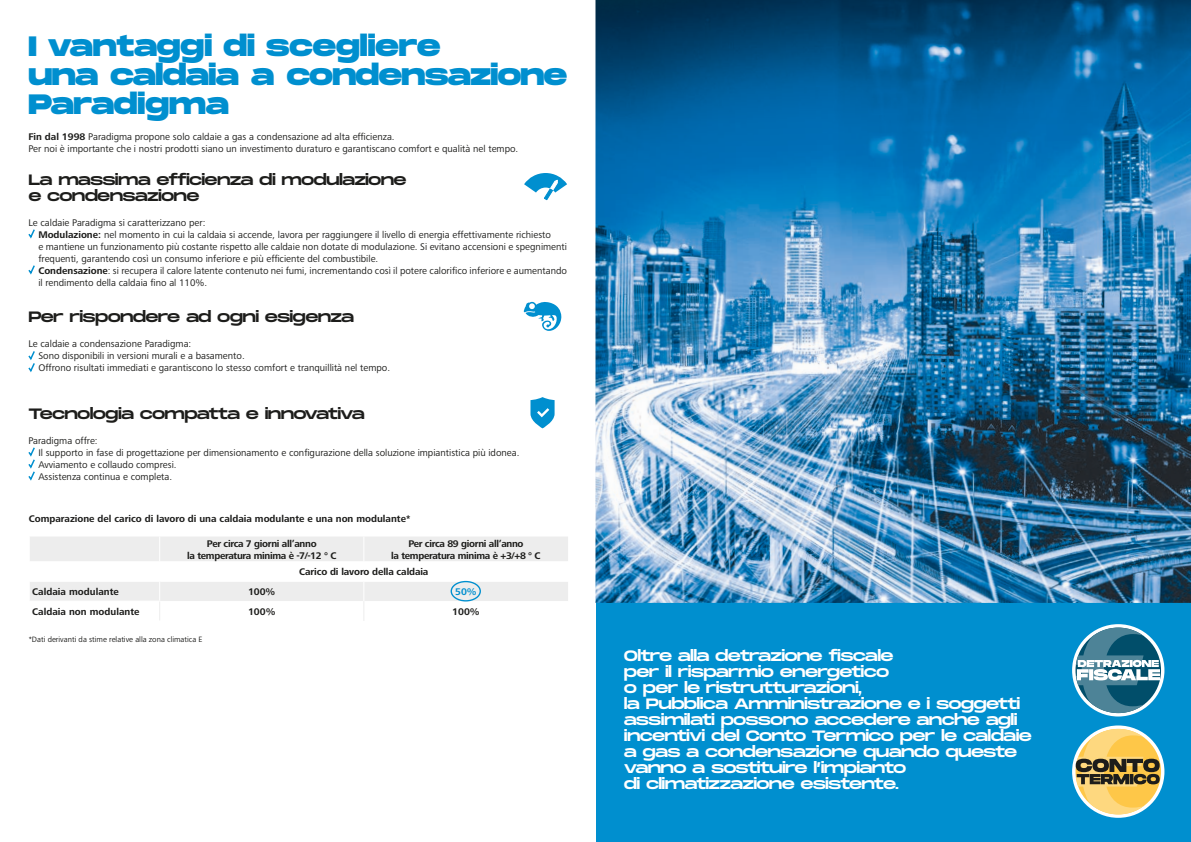
<style>
.page{position:relative;width:1191px;height:842px;background:#fff}
.page>*{position:absolute;margin:0;border:0;box-sizing:border-box;transform-origin:0 0}
.Titoli_1{font:800 28px "Monument Extended";letter-spacing:-.02em;color:#008fcf}
.Titoli_1-2{font:800 28px "Monument Extended";color:#008fcf}
.Titoli_2{font:15px/16px "Monument Extended";letter-spacing:-.05em;color:#fff}
.Titoli_2-2{font:15px "Monument Extended";letter-spacing:-.05em;color:#1d1d1b}
.Testo{font:10px "Frutiger Next LTW1 G";color:#1d1d1b}
.FREITXT{font:700 10px "Frutiger Next LTW1 G";letter-spacing:-.03em;color:#1d1d1b}
.REG_re{font:700 10px "Frutiger Next LTW1 G";color:#1d1d1b}
.FREITXT-2{font:700 10px "Frutiger Next LTW1 G";letter-spacing:.005em;color:#1d1d1b}
.FREITXT-3{font:700 10px "Frutiger Next LTW1 G";letter-spacing:-.01em;color:#1d1d1b}
.FREITXT-4{font:700 10px "Frutiger Next LTW1 G";color:#008fcf}
.REG_re-2{font:8px "Frutiger Next LTW1 G";color:#1d1d1b}
.s1{font-weight:700}
</style>
<div class="page">
<div style="left:596px;top:603px;width:595px;height:239px;background:#008fcf"></div>
<img style="left:595px;top:0;width:596px;height:603px">
<svg style="left:28px;top:229px;width:7px;height:10px"></svg>
<svg style="left:28px;top:265px;width:7px;height:10px"></svg>
<svg style="left:28px;top:447px;width:7px;height:34px"></svg>
<svg style="left:28px;top:351px;width:7px;height:22px"></svg>
<svg style="left:30px;top:537px;width:538px;height:84px"></svg>
<div style="left:450px;top:581px;width:31px;height:20px;border:1px solid #008fcf;border-radius:50%"></div>
<svg style="left:524px;top:173px;width:43px;height:28px"></svg>
<svg style="left:524px;top:301px;width:37px;height:30px"></svg>
<svg style="left:530px;top:397px;width:24px;height:31px"></svg>
<svg style="left:1072px;top:725px;width:92px;height:93px"></svg>
<svg style="left:1075px;top:729px;width:84px;height:85px"></svg>
<svg style="left:1072px;top:624px;width:92px;height:92px"></svg>
<svg style="left:1075px;top:628px;width:85px;height:85px"></svg>
<p class="Titoli_1-2" style="left:28px;top:26px;width:414px">I vantaggi di scegliere</p>
<p class="Titoli_1" style="left:28px;top:55px;width:540px">una caldaia a condensazione</p>
<p class="Titoli_1" style="left:28px;top:84px;width:202px">Paradigma</p>
<p class="Testo" style="left:28px;top:131px;width:368px"><span class="s1">Fin dal 1998</span> Paradigma propone solo caldaie a gas a condensazione ad alta efficienza.</p>
<p class="Testo" style="left:28px;top:143px;width:491px">Per noi è importante che i nostri prodotti siano un investimento duraturo e garantiscano comfort e qualità nel tempo.</p>
<p class="Titoli_2-2" style="left:28px;top:168px;width:380px">La massima efficienza di modulazione</p>
<p class="Titoli_2-2" style="left:28px;top:184px;width:173px">e condensazione</p>
<p class="Testo" style="left:28px;top:216px;width:178px">Le caldaie Paradigma si caratterizzano per:</p>
<p class="Testo" style="left:38px;top:228px;width:514px"><span class="s1">Modulazione:</span> nel momento in cui la caldaia si accende, lavora per raggiungere il livello di energia effettivamente richiesto</p>
<p class="Testo" style="left:38px;top:240px;width:530px">e mantiene un funzionamento più costante rispetto alle caldaie non dotate di modulazione. Si evitano accensioni e spegnimenti</p>
<p class="Testo" style="left:38px;top:252px;width:341px">frequenti, garantendo così un consumo inferiore e più efficiente del combustibile.</p>
<p class="Testo" style="left:38px;top:264px;width:530px"><span class="s1">Condensazione</span>: si recupera il calore latente contenuto nei fumi, incrementando così il potere calorifico inferiore e aumentando</p>
<p class="Testo" style="left:38px;top:276px;width:170px">il rendimento della caldaia fino al 110%.</p>
<p class="Titoli_2-2" style="left:28px;top:306px;width:327px">Per rispondere ad ogni esigenza</p>
<p class="Testo" style="left:28px;top:338px;width:164px">Le caldaie a condensazione Paradigma:</p>
<p class="Testo" style="left:38px;top:350px;width:208px">Sono disponibili in versioni murali e a basamento.</p>
<p class="Testo" style="left:38px;top:362px;width:353px">Offrono risultati immediati e garantiscono lo stesso comfort e tranquillità nel tempo.</p>
<p class="Titoli_2-2" style="left:28px;top:402px;width:338px">Tecnologia compatta e innovativa</p>
<p class="Testo" style="left:28px;top:435px;width:71px">Paradigma offre:</p>
<p class="Testo" style="left:38px;top:447px;width:483px">Il supporto in fase di progettazione per dimensionamento e configurazione della soluzione impiantistica più idonea.</p>
<p class="Testo" style="left:38px;top:459px;width:140px">Avviamento e collaudo compresi.</p>
<p class="Testo" style="left:38px;top:471px;width:135px">Assistenza continua e completa.</p>
<p class="REG_re" style="left:29px;top:513px;width:383px">Comparazione del carico di lavoro di una caldaia modulante e una non modulante*</p>
<p class="FREITXT" style="left:207px;top:537px;width:111px">Per circa 7 giorni all’anno</p>
<p class="FREITXT" style="left:187px;top:549px;width:151px">la temperatura minima è -7/-12 ° C</p>
<p class="FREITXT" style="left:408px;top:537px;width:117px">Per circa 89 giorni all’anno</p>
<p class="FREITXT" style="left:391px;top:549px;width:151px">la temperatura minima è +3/+8 ° C</p>
<p class="FREITXT-3" style="left:299px;top:566px;width:131px">Carico di lavoro della caldaia</p>
<p class="FREITXT-2" style="left:32px;top:586px;width:88px">Caldaia modulante</p>
<p class="FREITXT" style="left:248px;top:586px;width:29px">100%</p>
<p class="FREITXT-4" style="left:455px;top:586px;width:23px">50%</p>
<p class="FREITXT-2" style="left:32px;top:606px;width:109px">Caldaia non modulante</p>
<p class="FREITXT" style="left:248px;top:606px;width:29px">100%</p>
<p class="FREITXT" style="left:452px;top:606px;width:29px">100%</p>
<p class="REG_re-2" style="left:29px;top:635px;width:175px">*Dati derivanti da stime relative alla zona climatica E</p>
<p class="Titoli_2" style="left:624px;top:647px;width:271px">Oltre alla detrazione fiscale</p>
<p class="Titoli_2" style="left:624px;top:663px;width:267px">per il risparmio energetico</p>
<p class="Titoli_2" style="left:624px;top:679px;width:240px">o per le ristrutturazioni,</p>
<p class="Titoli_2" style="left:624px;top:695px;width:409px">la Pubblica Amministrazione e i soggetti assimilati possono accedere anche agli incentivi del Conto Termico per le caldaie a gas a condensazione quando queste vanno a sostituire l’impianto</p>
<p class="Titoli_2" style="left:624px;top:775px;width:277px">di climatizzazione esistente.</p>
</div>
